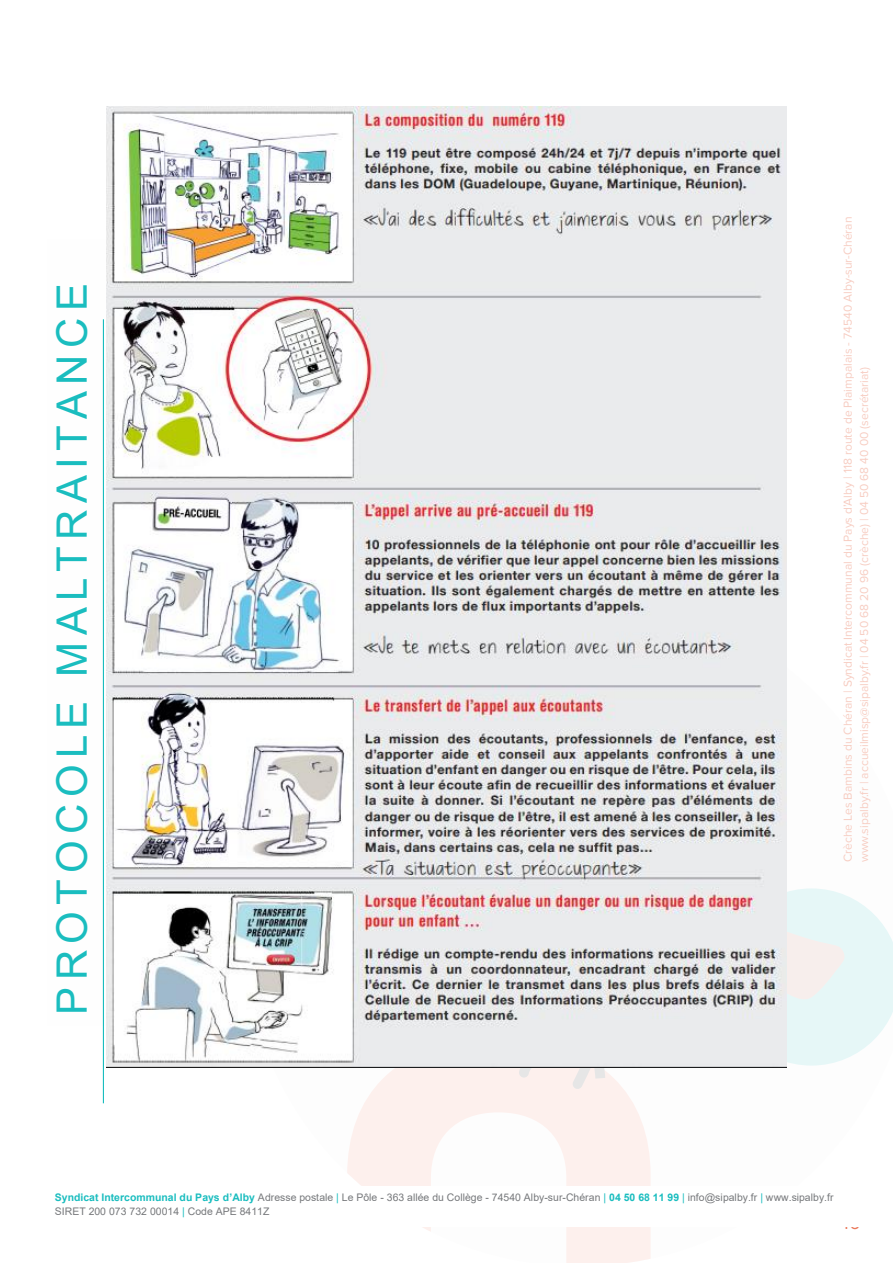
<style>
.page{position:relative;width:893px;height:1263px;background:#fff}
.page>*{position:absolute;margin:0;border:0;box-sizing:border-box;transform-origin:0 0}
.t1{font:42px "Arial";letter-spacing:.15em;color:#1abdbf}
.t2{font:18px "Proxima Nova";color:#ea785a}
.t3{font:12px/16.5px "Proxima Nova";color:#f7cdc2}
.t4{font:10.5px/13.8px "Arial";color:#76787b}
.s1{font-weight:700;color:#1abdbf}
.s2{color:#1abdbf}
</style>
<div class="page">
<svg style="left:347px;top:1067px;width:304px;height:196px;fill:#fdf0ed"></svg>
<svg style="left:470px;top:888px;width:423px;height:201px"></svg>
<div style="left:50px;top:1187px;width:842px;height:40px;background:#fff"></div>
<hr style="left:103px;top:319px;width:1px;height:784px;background:#1abdbf">
<img style="left:102px;top:319px;width:2px;height:706px">
<img style="left:106px;top:106px;width:681px;height:961px">
<p class="t1" style="left:43px;top:1014px;width:732px;rotate:-90deg">PROTOCOLE MALTRAITANCE</p>
<p class="t3" style="left:840px;top:862px;width:647px;rotate:-90deg">Crèche Les Bambins du Chéran | Syndicat Intercommunal du Pays d’Alby | 118 route de Plaimpalais - 74540 Alby-sur-Chéran www.sipalby.fr | accueilmisp@sipalby.fr | 04 50 68 20 96 (crèche) | 04 50 68 40 00 (secrétariat)</p>
<p class="t4" style="left:55px;top:1191px;width:780px"><span class="s1">Syndicat Intercommunal du Pays d’Alby</span> Adresse postale <span class="s2">|</span> Le Pôle - 363 allée du Collège - 74540 Alby-sur-Chéran <span class="s2">|</span> <span class="s1">04 50 68 11 99</span> <span class="s2">|</span> info@sipalby.fr <span class="s2">|</span> www.sipalby.fr<br>SIRET 200 073 732 00014 <span class="s2">|</span> Code APE 8411Z</p>
<h2 class="t2" style="left:839px;top:1213px;width:22px">46</h2>
</div>
